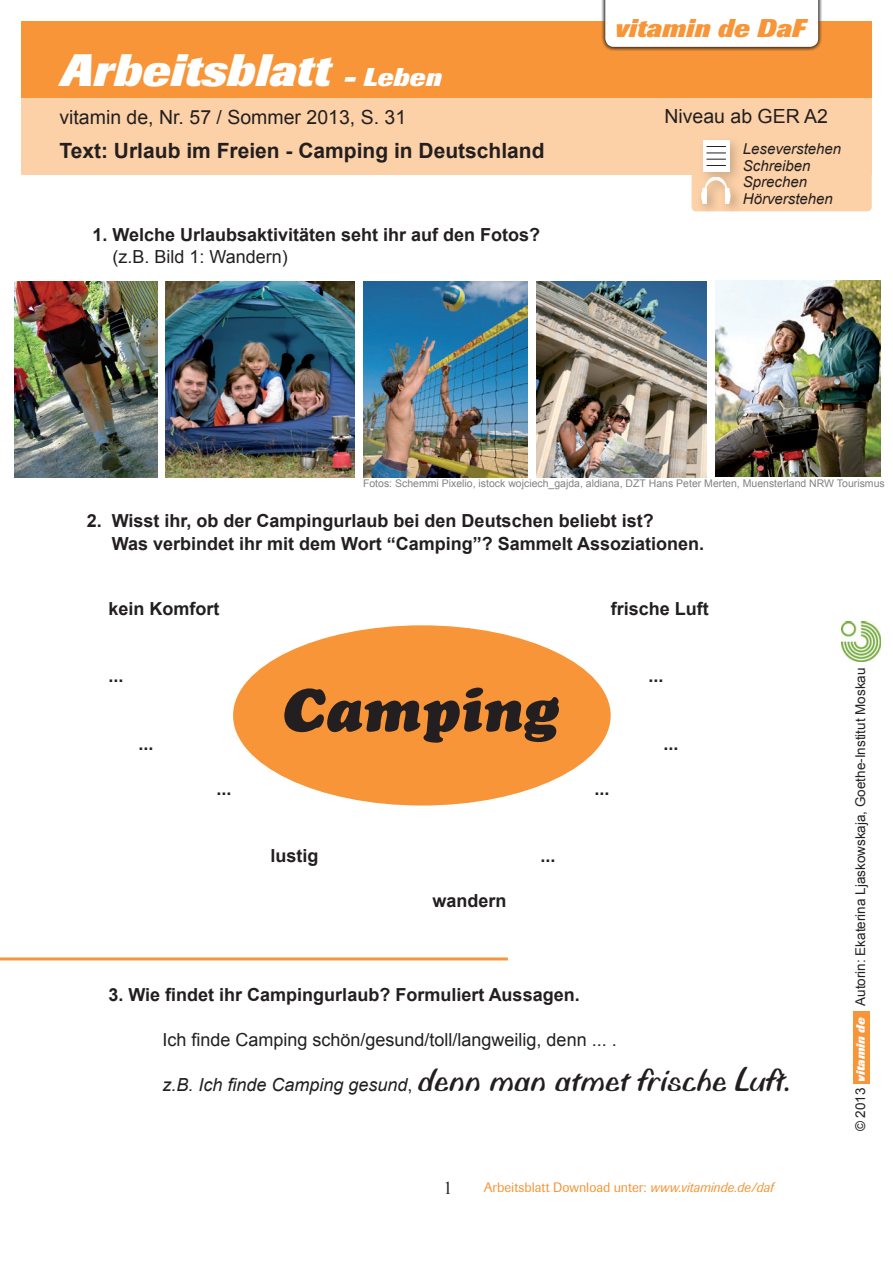
<style>
.page{position:relative;width:893px;height:1263px;background:#fff}
.page>*{position:absolute;margin:0;border:0;box-sizing:border-box;transform-origin:0 0}
.t1{font:italic 60px "Cooper Black Std";color:#231f20}
.t2{font:italic 800 45px "Imago";letter-spacing:.005em;color:#fff}
.t3{font:italic 800 25.5px "Imago";letter-spacing:.005em;color:#f79538}
.t4{font:italic 800 25.5px "Imago";letter-spacing:.005em;color:#fff}
.t5{font:700 21px "Arial";color:#231f20}
.t6{font:19.5px "Arial";color:#231f20}
.t7{font:700 18px/22.5px "Arial";color:#231f20}
.t8{font:18px "Arial";color:#231f20}
.t9{font:italic 18px "Arial";color:#231f20}
.t10{font:18px "Times New Roman";color:#231f20}
.t11{font:italic 15px/16.5px "Arial";color:#231f20}
.t12{font:13.5px "Arial";color:#231f20}
.t13{font:13.5px "Imago";color:#f79538}
.t14{font:italic 800 12px "Imago";color:#fff}
.t15{font:10.5px "Arial";color:#808285}
.s1{font-style:normal}
.s2{font-family:"Biffo";font-style:normal;font-size:36px}
.s3{font-style:italic}
</style>
<div class="page">
<hr style="left:0;top:957px;width:508px;height:3px;background:#f79638">
<div style="left:232px;top:625px;width:379px;height:181px;background:#f79538;border-radius:50%"></div>
<img style="left:364px;top:282px;width:164px;height:195px">
<img style="left:536px;top:282px;width:170px;height:195px">
<img style="left:165px;top:282px;width:190px;height:195px">
<img style="left:716px;top:281px;width:165px;height:195px">
<img style="left:14px;top:282px;width:143px;height:196px">
<div style="left:21px;top:98px;width:851px;height:76px;background:#fdd1a7"></div>
<div style="left:21px;top:21px;width:851px;height:77px;background:#f79538"></div>
<div style="left:601px;top:0;width:222px;height:51px;background:#231f20;opacity:.7"></div>
<div style="left:605px;top:0;width:213px;height:47px;background:#fff"></div>
<div style="left:853px;top:1012px;width:16px;height:72px;background:#f79538"></div>
<img style="left:842px;top:622px;width:39px;height:39px">
<div style="left:692px;top:133px;width:180px;height:78px;background:#fdd1a7;border-radius:4px"></div>
<div style="left:698px;top:135px;width:44px;height:49px;background:#231f20;opacity:.22"></div>
<div style="left:703px;top:140px;width:26px;height:32px;background:#fff"></div>
<svg style="left:706px;top:153px;width:20px;height:13px"></svg>
<svg style="left:706px;top:146px;width:20px;height:1px"></svg>
<div style="left:696px;top:172px;width:47px;height:44px;background:#231f20;opacity:.4"></div>
<div style="left:703px;top:188px;width:3px;height:16px;border:1px solid #fff"></div>
<div style="left:725px;top:188px;width:4px;height:16px;border:1px solid #fff"></div>
<svg style="left:705px;top:177px;width:22px;height:16px"></svg>
<div style="left:702px;top:190px;width:4px;height:12px;border:1px solid #fff;border-radius:50%"></div>
<div style="left:726px;top:190px;width:4px;height:12px;border:1px solid #fff;border-radius:50%"></div>
<h2 class="t2" style="left:60px;top:45px;width:272px">Arbeitsblatt</h2>
<h3 class="t4" style="left:344px;top:63px;width:99px">- Leben</h3>
<h3 class="t3" style="left:615px;top:13px;width:192px">vitamin de DaF</h3>
<p class="t6" style="left:59px;top:104px;width:348px">vitamin de, Nr. 57 / Sommer 2013, S. 31</p>
<p class="t6" style="left:664px;top:104px;width:165px">Niveau ab GER A2</p>
<p class="t5" style="left:60px;top:137px;width:487px">Text: Urlaub im Freien - Camping in Deutschland</p>
<p class="t7" style="left:92px;top:224px;width:449px">1. Welche Urlaubsaktivitäten seht ihr auf den Fotos?</p>
<p class="t8" style="left:112px;top:245px;width:177px">(z.B. Bild 1: Wandern)</p>
<p class="t11" style="left:743px;top:141px;width:100px">Leseverstehen<br>Schreiben<br>Sprechen<br>Hörverstehen</p>
<p class="t15" style="left:363px;top:477px;width:523px">Fotos: Schemmi Pixelio, istock wojciech_gajda, aldiana, DZT Hans Peter Merten, Muensterland NRW Tourismus</p>
<p class="t7" style="left:112px;top:510px;width:594px;text-indent:-25px">2. Wisst ihr, ob der Campingurlaub bei den Deutschen beliebt ist?<br>Was verbindet ihr mit dem Wort “Camping”? Sammelt Assoziationen.</p>
<p class="t7" style="left:108px;top:598px;width:113px">kein Komfort</p>
<p class="t7" style="left:611px;top:598px;width:100px">frische Luft</p>
<p class="t7" style="left:108px;top:665px;width:17px">...</p>
<p class="t7" style="left:648px;top:665px;width:17px">...</p>
<h1 class="t1" style="left:282px;top:673px;width:278px">Camping</h1>
<p class="t7" style="left:138px;top:733px;width:17px">...</p>
<p class="t7" style="left:663px;top:733px;width:17px">...</p>
<p class="t7" style="left:216px;top:778px;width:17px">...</p>
<p class="t7" style="left:594px;top:778px;width:17px">...</p>
<p class="t7" style="left:270px;top:845px;width:50px">lustig</p>
<p class="t7" style="left:540px;top:845px;width:17px">...</p>
<p class="t7" style="left:432px;top:890px;width:76px">wandern</p>
<p class="t7" style="left:108px;top:984px;width:473px">3. Wie findet ihr Campingurlaub? Formuliert Aussagen.</p>
<p class="t8" style="left:162px;top:1028px;width:456px">Ich finde Camping schön/gesund/toll/langweilig, denn ... .</p>
<p class="t9" style="left:162px;top:1073px;width:630px">z.B. Ich finde Camping gesund<span class="s1">,</span> <span class="s2">denn man atmet frische Luft.</span></p>
<p class="t10" style="left:444px;top:1175px;width:10px">1</p>
<p class="t13" style="left:484px;top:1180px;width:291px">Arbeitsblatt Download unter: <span class="s3">www.vitaminde.de/daf</span></p>
<p class="t12" style="left:852px;top:1006px;width:340px;rotate:-90deg">Autorin: Ekaterina Ljaskowskaja, Goethe-Institut Moskau</p>
<p class="t14" style="left:854px;top:1082px;width:66px;rotate:-90deg">vitamin de</p>
<p class="t12" style="left:852px;top:1131px;width:45px;rotate:-90deg">© 2013</p>
</div>
